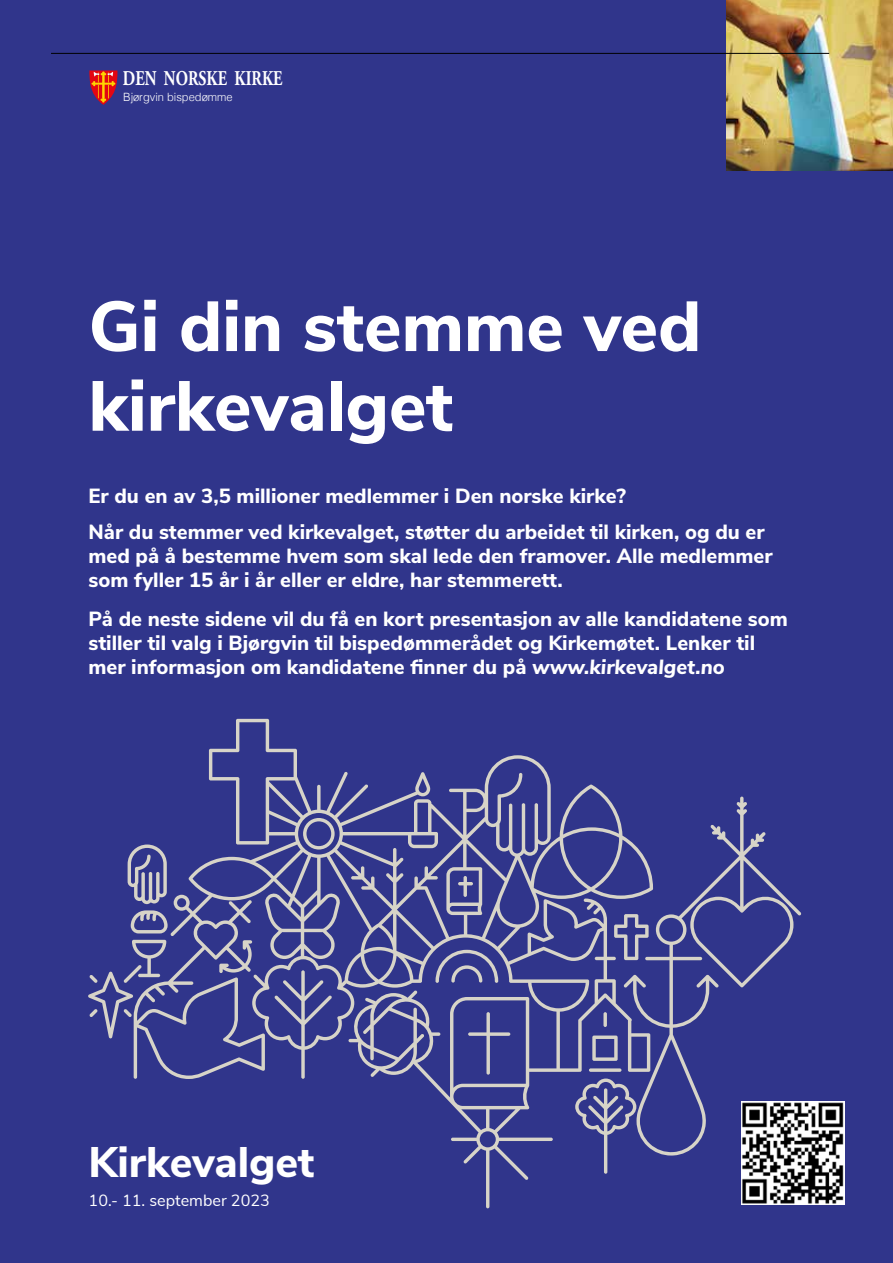
<style>
.page{position:relative;width:893px;height:1263px;background:#30358b}
.page>*{position:absolute;margin:0;border:0;box-sizing:border-box;transform-origin:0 0}
.t1{font:800 70.5px/79.7px "Nunito Sans";color:#fff}
.t2{font:800 42.75px "Nunito Sans";color:#fff}
.t3{font:700 21px "Adobe Garamond Pro";color:#fff;scale:.75 1}
.t4{font:800 20.4px/24px "Nunito Sans";color:#fff}
.t5{font:16.2px "Nunito Sans";color:#fff}
.t6{font:300 11.4px "Helvetica";color:#fff}
.s1{font-style:italic}
</style>
<div class="page">
<svg style="left:134px;top:719px;width:490px;height:489px"></svg>
<svg style="left:468px;top:1012px;width:42px;height:63px"></svg>
<svg style="left:592px;top:1035px;width:26px;height:26px"></svg>
<svg style="left:603px;top:1012px;width:4px;height:15px"></svg>
<svg style="left:589px;top:1068px;width:32px;height:4px"></svg>
<svg style="left:303px;top:818px;width:32px;height:31px"></svg>
<svg style="left:458px;top:876px;width:15px;height:21px"></svg>
<svg style="left:88px;top:940px;width:78px;height:98px"></svg>
<svg style="left:131px;top:910px;width:37px;height:23px"></svg>
<svg style="left:128px;top:844px;width:39px;height:60px"></svg>
<svg style="left:624px;top:796px;width:177px;height:359px"></svg>
<img style="left:726px;top:0;width:167px;height:170px">
<svg style="left:89px;top:70px;width:29px;height:35px"></svg>
<img style="left:742px;top:1102px;width:102px;height:102px">
<hr style="left:51px;top:53px;width:778px;height:1px;background:#000">
<p class="t3" style="left:123px;top:66px;width:214px">DEN NORSKE KIRKE</p>
<p class="t6" style="left:123px;top:87px;width:111px">Bjørgvin bispedømme</p>
<h1 class="t1" style="left:89px;top:283px;width:614px">Gi din stemme ved kirkevalget</h1>
<p class="t4" style="left:89px;top:476px;width:678px;line-height:36px">Er du en av 3,5 millioner medlemmer i Den norske kirke?<br>Når du stemmer ved kirkevalget, støtter du arbeidet til kirken, og du er</p>
<p class="t4" style="left:89px;top:542px;width:686px">med på å bestemme hvem som skal lede den framover. Alle medlemmer som fyller 15 år i år eller er eldre, har stemmerett.</p>
<p class="t4" style="left:89px;top:605px;width:701px">På de neste sidene vil du få en kort presentasjon av alle kandidatene som stiller til valg i Bjørgvin til bispedømmerådet og Kirkemøtet. Lenker til mer informasjon om kandidatene finner du på <span class="s1">www.kirkevalget.no</span></p>
<h2 class="t2" style="left:89px;top:1130px;width:227px">Kirkevalget</h2>
<p class="t5" style="left:89px;top:1188px;width:183px">10.- 11. september 2023</p>
</div>
